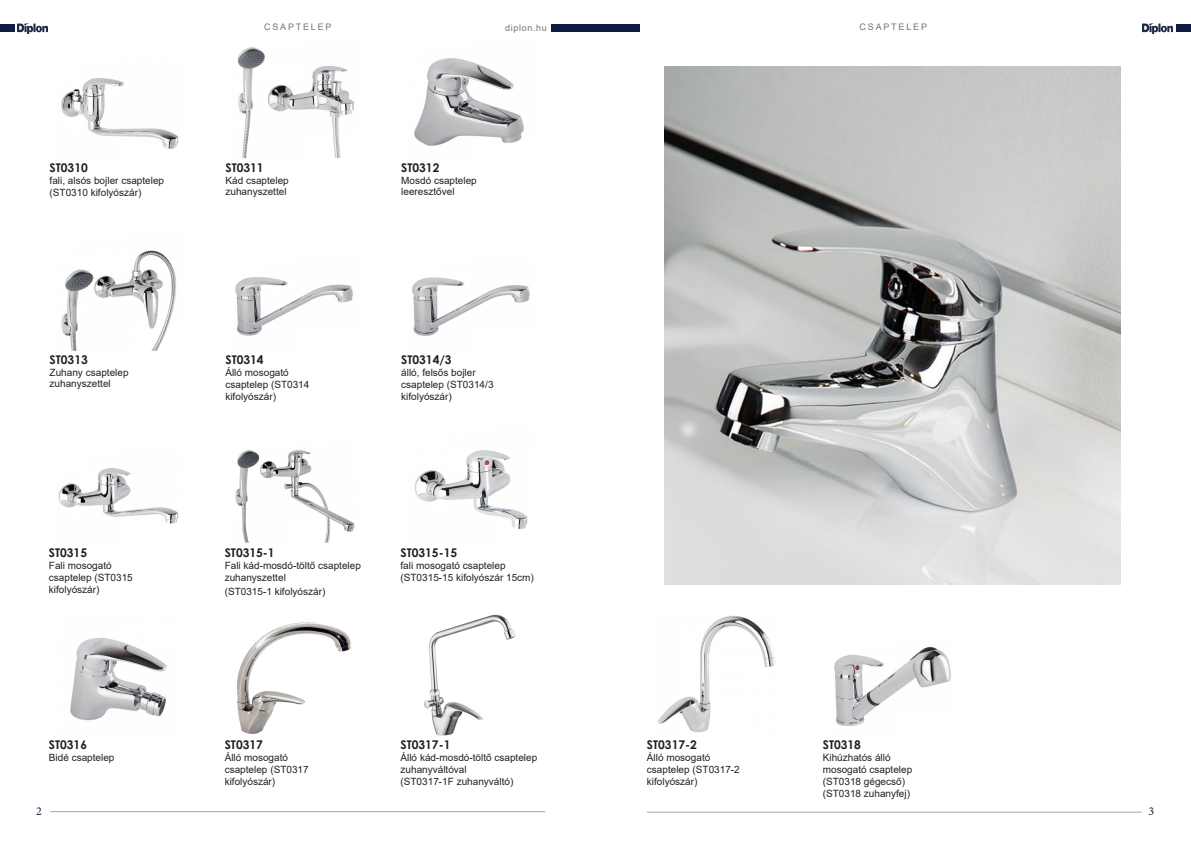
<style>
.page{position:relative;width:1191px;height:842px;background:#fff}
.page>*{position:absolute;margin:0;border:0;box-sizing:border-box;transform-origin:0 0}
.t1{font:700 12px "Century Gothic";color:#231f20}
.t2{font:12px "Minion Pro";color:#0e1d43}
.t3{font:12px "Minion Pro";color:#231f20}
.t4{font:10px/12px "Arial";color:#231f20}
.t5{font:9px "Arial";letter-spacing:.2em;color:#727477}
.t6{font:9px "Arial";letter-spacing:.075em;color:#727477}
</style>
<div class="page">
<img style="left:17px;top:24px;width:30px;height:9px">
<div style="left:0;top:24px;width:15px;height:8px;background:#0e1d43"></div>
<div style="left:551px;top:24px;width:44px;height:8px;background:#0e1d43"></div>
<div style="left:595px;top:24px;width:45px;height:8px;background:#0e1d43"></div>
<hr style="left:50px;top:811px;width:495px;height:1px;background:#a4a8a9">
<img style="left:1142px;top:24px;width:30px;height:9px">
<div style="left:1176px;top:24px;width:15px;height:8px;background:#0e1d43"></div>
<hr style="left:647px;top:812px;width:494px;height:1px;background:#a4a8a9">
<img style="left:658px;top:615px;width:118px;height:117px">
<img style="left:834px;top:647px;width:117px;height:79px">
<img style="left:61px;top:78px;width:118px;height:71px">
<img style="left:237px;top:47px;width:117px;height:111px">
<img style="left:414px;top:58px;width:110px;height:88px">
<img style="left:61px;top:250px;width:116px;height:101px">
<img style="left:235px;top:277px;width:118px;height:59px">
<img style="left:412px;top:277px;width:118px;height:59px">
<img style="left:58px;top:468px;width:121px;height:56px">
<img style="left:235px;top:450px;width:120px;height:93px">
<img style="left:414px;top:450px;width:114px;height:79px">
<img style="left:70px;top:637px;width:97px;height:84px">
<img style="left:237px;top:622px;width:115px;height:112px">
<img style="left:424px;top:614px;width:92px;height:122px">
<img style="left:664px;top:66px;width:456px;height:518px">
<p class="t1" style="left:50px;top:158px;width:40px">ST0310</p>
<p class="t4" style="left:50px;top:174px;width:116px">fali, alsós bojler csaptelep</p>
<p class="t4" style="left:50px;top:186px;width:93px">(ST0310 kifolyószár)</p>
<p class="t5" style="left:264px;top:21px;width:69px">CSAPTELEP</p>
<p class="t1" style="left:225px;top:158px;width:40px">ST0311</p>
<p class="t4" style="left:225px;top:174px;width:65px;line-height:11.2px">Kád csaptelep zuhanyszettel</p>
<p class="t6" style="left:505px;top:22px;width:43px">diplon.hu</p>
<p class="t1" style="left:401px;top:158px;width:40px">ST0312</p>
<p class="t4" style="left:401px;top:175px;width:77px;line-height:11.2px">Mosdó csaptelep leeresztővel</p>
<p class="t1" style="left:50px;top:351px;width:40px">ST0313</p>
<p class="t4" style="left:50px;top:367px;width:80px;line-height:11.2px">Zuhany csaptelep zuhanyszettel</p>
<p class="t1" style="left:49px;top:543px;width:40px">ST0315</p>
<p class="t4" style="left:49px;top:559px;width:85px">Fali mosogató csaptelep (ST0315 kifolyószár)</p>
<p class="t1" style="left:49px;top:736px;width:40px">ST0316</p>
<p class="t4" style="left:49px;top:751px;width:67px">Bidé csaptelep</p>
<p class="t1" style="left:225px;top:350px;width:40px">ST0314</p>
<p class="t4" style="left:225px;top:366px;width:85px">Álló mosogató csaptelep (ST0314 kifolyószár)</p>
<p class="t1" style="left:401px;top:351px;width:52px">ST0314/3</p>
<p class="t4" style="left:401px;top:367px;width:94px">álló, felsős bojler csaptelep (ST0314/3 kifolyószár)</p>
<p class="t1" style="left:225px;top:543px;width:51px">ST0315-1</p>
<p class="t4" style="left:225px;top:559px;width:138px">Fali kád-mosdó-töltő csaptelep zuhanyszettel</p>
<p class="t4" style="left:225px;top:585px;width:102px">(ST0315-1 kifolyószár)</p>
<p class="t1" style="left:400px;top:543px;width:58px">ST0315-15</p>
<p class="t4" style="left:400px;top:559px;width:107px">fali mosogató csaptelep</p>
<p class="t4" style="left:400px;top:571px;width:135px">(ST0315-15 kifolyószár 15cm)</p>
<p class="t1" style="left:225px;top:735px;width:40px">ST0317</p>
<p class="t4" style="left:225px;top:751px;width:85px">Álló mosogató csaptelep (ST0317 kifolyószár)</p>
<p class="t1" style="left:400px;top:736px;width:51px">ST0317-1</p>
<p class="t4" style="left:400px;top:751px;width:138px">Álló kád-mosdó-töltő csaptelep zuhanyváltóval</p>
<p class="t4" style="left:400px;top:775px;width:114px">(ST0317-1F zuhanyváltó)</p>
<p class="t5" style="left:859px;top:21px;width:69px">CSAPTELEP</p>
<p class="t1" style="left:647px;top:735px;width:51px">ST0317-2</p>
<p class="t4" style="left:647px;top:751px;width:94px">Álló mosogató csaptelep (ST0317-2 kifolyószár)</p>
<p class="t1" style="left:822px;top:735px;width:40px">ST0318</p>
<p class="t4" style="left:822px;top:751px;width:91px">Kihúzhatós álló mosogató csaptelep (ST0318 gégecső) (ST0318 zuhanyfej)</p>
<p class="t2" style="left:36px;top:803px;width:7px">2</p>
<p class="t3" style="left:1148px;top:803px;width:7px">3</p>
</div>
